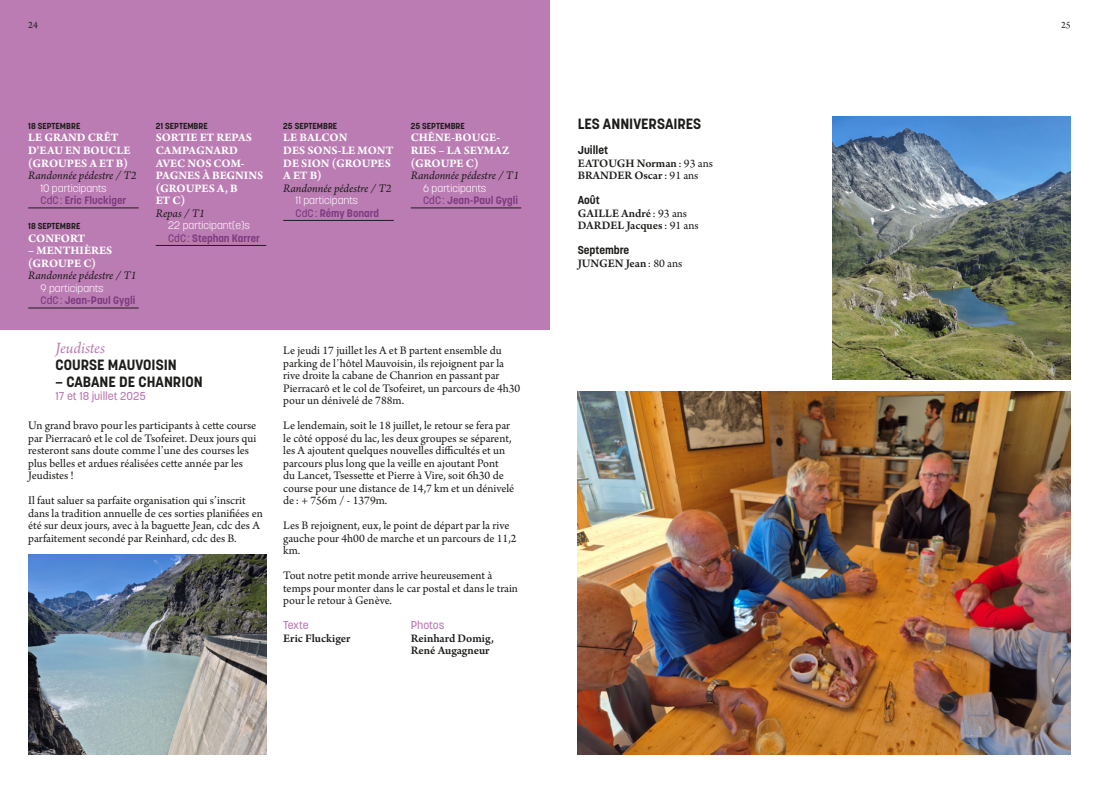
<style>
.page{position:relative;width:1099px;height:798px;background:#fff}
.page>*{position:absolute;margin:0;border:0;box-sizing:border-box;transform-origin:0 0}
.TITRE_RECIT_DE_COURSE_Violet{font:italic 16.5px "Arno Pro";letter-spacing:-.005em;color:#bb7cb3}
.TITRE_GRAS{font:700 14.75px "Korolev";color:#1d1d1b}
.TITRE_FIN_Violet{font:700 14.75px "Korolev";color:#1d1d1b}
.TEXTE_COURANT{font:12.12px/12.5px "Arno Pro";color:#1d1d1b}
.MIXTES_OK_TEXTE_1__Blanc{font:700 12.12px/12.5px "Arno Pro";color:#fff}
.TEXTE_COURANT-2{font:600 12.12px "Arno Pro";color:#1d1d1b}
.MIXTES_OK_TEXTE_2__noir{font:italic 12.12px "Arno Pro";letter-spacing:-.005em;color:#1d1d1b}
.TITRE_FIN_Violet-2{font:500 11.38px "Korolev";color:#bb7cb3}
.SURTITRE{font:700 11.38px "Korolev";color:#1d1d1b}
.JEUDISTES_CdC{font:700 10.75px "Korolev";color:#7e3b81}
.MIXTES_OK_PARTICIPANTS{font:300 10.75px "Korolev";color:#fff}
.t1{font:10.25px "Arno Pro";color:#1d1d1b}
.MIXTES_OK_DATE{font:700 8.62px "Korolev";color:#1d1d1b}
.s1{font-weight:500}
.s2{font-weight:400}
</style>
<div class="page">
<div style="left:0;top:0;width:549px;height:329px;background:#bb7cb3"></div>
<hr style="left:28px;top:207px;width:111px;height:1px;background:#1d1d1b">
<hr style="left:28px;top:307px;width:111px;height:1px;background:#1d1d1b">
<hr style="left:156px;top:245px;width:110px;height:1px;background:#1d1d1b">
<hr style="left:283px;top:220px;width:111px;height:1px;background:#1d1d1b">
<hr style="left:411px;top:207px;width:110px;height:1px;background:#1d1d1b">
<img style="left:28px;top:554px;width:238px;height:200px">
<img style="left:577px;top:391px;width:493px;height:363px">
<img style="left:832px;top:116px;width:238px;height:263px">
<p class="t1" style="left:28px;top:19px;width:11px">24</p>
<p class="t1" style="left:1061px;top:19px;width:11px">25</p>
<p class="MIXTES_OK_DATE" style="left:28px;top:120px;width:54px">18 SEPTEMBRE</p>
<p class="MIXTES_OK_TEXTE_1__Blanc" style="left:28px;top:132px;width:104px">LE GRAND CRÊT<br>D'EAU EN BOUCLE (GROUPES A ET B)</p>
<p class="MIXTES_OK_TEXTE_2__noir" style="left:28px;top:168px;width:110px">Randonnée pédestre / T2</p>
<p class="MIXTES_OK_PARTICIPANTS" style="left:41px;top:181px;width:67px">10 participants</p>
<p class="JEUDISTES_CdC" style="left:41px;top:193px;width:87px"><span class="s1">CdC:</span> Eric Fluckiger</p>
<p class="MIXTES_OK_DATE" style="left:28px;top:220px;width:54px">18 SEPTEMBRE</p>
<p class="MIXTES_OK_TEXTE_1__Blanc" style="left:28px;top:232px;width:58px">CONFORT</p>
<p class="MIXTES_OK_TEXTE_1__Blanc" style="left:28px;top:245px;width:86px">– MENTHIÈRES (GROUPE C)</p>
<p class="MIXTES_OK_TEXTE_2__noir" style="left:28px;top:268px;width:110px">Randonnée pédestre / T1</p>
<p class="MIXTES_OK_PARTICIPANTS" style="left:41px;top:281px;width:65px">9 participants</p>
<p class="JEUDISTES_CdC" style="left:41px;top:293px;width:96px"><span class="s1">CdC:</span> Jean-Paul Gygli</p>
<p class="MIXTES_OK_DATE" style="left:156px;top:120px;width:54px">21 SEPTEMBRE</p>
<p class="MIXTES_OK_TEXTE_1__Blanc" style="left:156px;top:132px;width:109px">SORTIE ET REPAS<br>CAMPAGNARD<br>AVEC NOS COM-<br>PAGNES À BEGNINS (GROUPES A, B</p>
<p class="MIXTES_OK_TEXTE_1__Blanc" style="left:156px;top:195px;width:31px">ET C)</p>
<p class="MIXTES_OK_TEXTE_2__noir" style="left:156px;top:206px;width:51px">Repas / T1</p>
<p class="MIXTES_OK_PARTICIPANTS" style="left:168px;top:218px;width:83px">22 participant(e)s</p>
<p class="JEUDISTES_CdC" style="left:168px;top:231px;width:93px"><span class="s1">CdC:</span> Stephan Karrer</p>
<p class="TITRE_RECIT_DE_COURSE_Violet" style="left:56px;top:338px;width:51px">Jeudistes</p>
<p class="TITRE_GRAS" style="left:56px;top:355px;width:123px">COURSE MAUVOISIN</p>
<p class="TITRE_GRAS" style="left:56px;top:372px;width:149px">– CABANE DE CHANRION</p>
<p class="TITRE_FIN_Violet-2" style="left:56px;top:388px;width:92px">17 et 18 juillet 2025</p>
<p class="TEXTE_COURANT" style="left:28px;top:420px;width:230px">Un grand bravo pour les participants à cette course par Pierracarô et le col de Tsofeiret. Deux jours qui resteront sans doute comme l’une des courses les plus belles et ardues réalisées cette année par les Jeudistes!</p>
<p class="TEXTE_COURANT" style="left:28px;top:495px;width:236px">Il faut saluer sa parfaite organisation qui s’inscrit dans la tradition annuelle de ces sorties planifiées en été sur deux jours, avec à la baguette Jean, cdc des A parfaitement secondé par Reinhard, cdc des B.</p>
<p class="MIXTES_OK_DATE" style="left:283px;top:120px;width:56px">25 SEPTEMBRE</p>
<p class="MIXTES_OK_TEXTE_1__Blanc" style="left:283px;top:132px;width:66px">LE BALCON</p>
<p class="MIXTES_OK_TEXTE_1__Blanc" style="left:283px;top:145px;width:112px">DES SONS-LE MONT<br>DE SION (GROUPES<br>A ET B)</p>
<p class="MIXTES_OK_TEXTE_2__noir" style="left:283px;top:181px;width:110px">Randonnée pédestre / T2</p>
<p class="MIXTES_OK_PARTICIPANTS" style="left:296px;top:193px;width:64px">11 participants</p>
<p class="JEUDISTES_CdC" style="left:296px;top:206px;width:85px"><span class="s1">CdC:</span> Rémy Bonard</p>
<p class="MIXTES_OK_DATE" style="left:411px;top:120px;width:56px">25 SEPTEMBRE</p>
<p class="MIXTES_OK_TEXTE_1__Blanc" style="left:411px;top:132px;width:100px">CHÊNE-BOUGE-<br>RIES – LA SEYMAZ (GROUPE C)</p>
<p class="MIXTES_OK_TEXTE_2__noir" style="left:411px;top:168px;width:110px">Randonnée pédestre / T1</p>
<p class="MIXTES_OK_PARTICIPANTS" style="left:423px;top:181px;width:65px">6 participants</p>
<p class="JEUDISTES_CdC" style="left:423px;top:193px;width:96px"><span class="s1">CdC:</span> Jean-Paul Gygli</p>
<p class="TEXTE_COURANT" style="left:283px;top:345px;width:239px">Le jeudi 17 juillet les A et B partent ensemble du parking de l’hôtel Mauvoisin, ils rejoignent par la rive droite la cabane de Chanrion en passant par Pierracarô et le col de Tsofeiret, un parcours de 4h30 pour un dénivelé de 788m.</p>
<p class="TEXTE_COURANT" style="left:283px;top:420px;width:233px">Le lendemain, soit le 18 juillet, le retour se fera par le côté opposé du lac, les deux groupes se séparent, les A ajoutent quelques nouvelles difficultés et un parcours plus long que la veille en ajoutant Pont<br>du Lancet, Tsessette et Pierre à Vire, soit 6h30 de course pour une distance de 14,7 km et un dénivelé de : + 756m / - 1379m.</p>
<p class="TEXTE_COURANT" style="left:283px;top:520px;width:235px">Les B rejoignent, eux, le point de départ par la rive gauche pour 4h00 de marche et un parcours de 11,2 km.</p>
<p class="TEXTE_COURANT" style="left:283px;top:570px;width:236px">Tout notre petit monde arrive heureusement à temps pour monter dans le car postal et dans le train pour le retour à Genève.</p>
<p class="TITRE_FIN_Violet-2" style="left:283px;top:618px;width:27px">Texte</p>
<p class="TEXTE_COURANT-2" style="left:283px;top:631px;width:69px">Eric Fluckiger</p>
<p class="TITRE_FIN_Violet-2" style="left:411px;top:618px;width:35px">Photos</p>
<p class="TEXTE_COURANT-2" style="left:411px;top:631px;width:85px">Reinhard Domig,</p>
<p class="TEXTE_COURANT-2" style="left:411px;top:643px;width:80px">René Augagneur</p>
<p class="TITRE_FIN_Violet" style="left:577px;top:114px;width:125px">LES ANNIVERSAIRES</p>
<p class="SURTITRE" style="left:577px;top:143px;width:32px">Juillet</p>
<p class="TEXTE_COURANT-2" style="left:577px;top:156px;width:137px">EATOUGH Norman<span class="s2">: 93 ans</span></p>
<p class="TEXTE_COURANT-2" style="left:577px;top:168px;width:122px">BRANDER Oscar<span class="s2">: 91 ans</span></p>
<p class="SURTITRE" style="left:577px;top:193px;width:24px">Août</p>
<p class="TEXTE_COURANT-2" style="left:577px;top:206px;width:111px">GAILLE André <span class="s2">: 93 ans</span></p>
<p class="TEXTE_COURANT-2" style="left:577px;top:218px;width:122px">DARDEL Jacques<span class="s2">: 91 ans</span></p>
<p class="SURTITRE" style="left:577px;top:243px;width:53px">Septembre</p>
<p class="TEXTE_COURANT-2" style="left:577px;top:256px;width:106px">JUNGEN Jean<span class="s2">: 80 ans</span></p>
</div>
